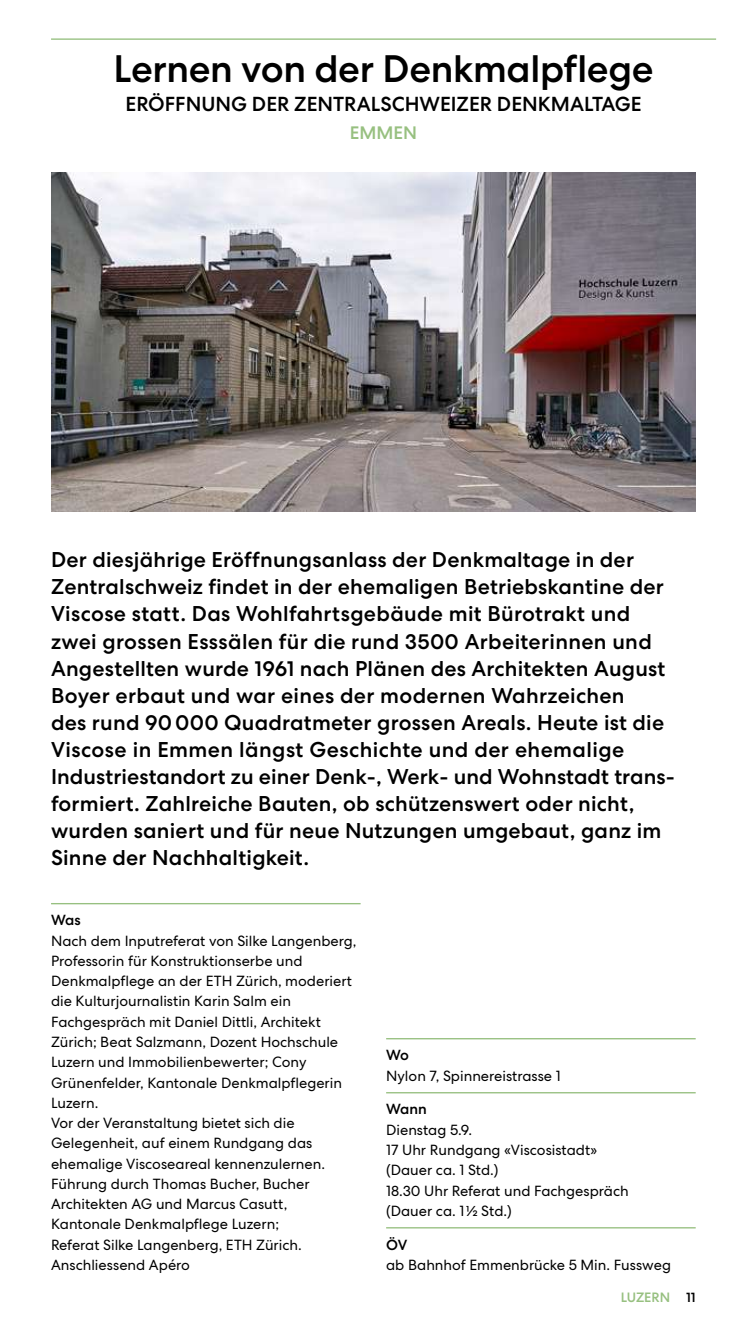
<style>
.page{position:relative;width:734px;height:1340px;background:#fff}
.page>*{position:absolute;margin:0;border:0;box-sizing:border-box;transform-origin:0 0}
.t1{font:500 38.25px "Centra No 2";letter-spacing:-.01em;color:#000}
.t2{font:500 21.38px/27px "Centra No 2";letter-spacing:.01em;color:#000}
.t3{font:500 20.25px "Centra No 2";color:#000}
.t4{font:500 18px "Centra No 2";color:#97c080}
.t5{font:14.62px/20.2px "Centra No 2";color:#000}
.t6{font:500 14.62px "Centra No 2";letter-spacing:-.03em;color:#000}
.t7{font:500 13.5px "Centra No 2";color:#97c080}
.s1{color:#000}
</style>
<div class="page">
<hr style="left:386px;top:1038px;width:309px;height:1px;background:#97c080">
<hr style="left:386px;top:1092px;width:309px;height:1px;background:#97c080">
<hr style="left:386px;top:1227px;width:309px;height:1px;background:#97c080">
<hr style="left:51px;top:38px;width:665px;height:2px;background:#97c080">
<img style="left:51px;top:172px;width:644px;height:339px">
<hr style="left:51px;top:903px;width:309px;height:1px;background:#97c080">
<h1 class="t1" style="left:114px;top:46px;width:541px">Lernen von der Denkmalpflege</h1>
<h3 class="t3" style="left:125px;top:92px;width:517px">ERÖFFNUNG DER ZENTRALSCHWEIZER DENKMALTAGE</h3>
<p class="t4" style="left:350px;top:123px;width:69px">EMMEN</p>
<p class="t2" style="left:51px;top:546px;width:625px">Der diesjährige Eröffnungsanlass der Denkmaltage in der Zentralschweiz findet in der ehemaligen Betriebskantine der Viscose statt. Das Wohlfahrtsgebäude mit Bürotrakt und zwei grossen Esssälen für die rund 3500 Arbeiterinnen und Angestellten wurde 1961 nach Plänen des Architekten August Boyer erbaut und war eines der modernen Wahrzeichen<br>des rund 90000 Quadratmeter grossen Areals. Heute ist die Viscose in Emmen längst Geschichte und der ehemalige Industriestandort zu einer Denk-, Werk- und Wohnstadt trans&shy;formiert. Zahlreiche Bauten, ob schützenswert oder nicht, wurden saniert und für neue Nutzungen umgebaut, ganz im Sinne der Nachhaltigkeit.</p>
<p class="t6" style="left:51px;top:911px;width:31px">Was</p>
<p class="t5" style="left:51px;top:930px;width:307px">Nach dem Inputreferat von Silke Langenberg, Professorin für Konstruktionserbe und Denkmalpflege an der ETH Zürich, moderiert die Kulturjournalistin Karin Salm ein Fachgespräch mit Daniel Dittli, Architekt Zürich; Beat Salzmann, Dozent Hochschule Luzern und Immobilienbewerter; Cony Grünenfelder, Kantonale Denkmalpflegerin Luzern.<br>Vor der Veranstaltung bietet sich die Gelegenheit, auf einem Rundgang das ehemalige Viscoseareal kennenzulernen.<br>Führung durch Thomas Bucher, Bucher Architekten AG und Marcus Casutt, Kantonale Denkmalpflege Luzern;<br>Referat Silke Langenberg, ETH Zürich.<br>Anschliessend Apéro</p>
<p class="t6" style="left:386px;top:1046px;width:24px">Wo</p>
<p class="t5" style="left:386px;top:1065px;width:176px">Nylon 7, Spinnereistrasse 1</p>
<p class="t6" style="left:386px;top:1100px;width:42px">Wann</p>
<p class="t5" style="left:386px;top:1119px;width:244px">Dienstag 5.9.<br>17 Uhr Rundgang «Viscosistadt» (Dauer ca. 1 Std.)<br>18.30 Uhr Referat und Fachgespräch (Dauer ca. 1½ Std.)</p>
<p class="t6" style="left:386px;top:1235px;width:23px">ÖV</p>
<p class="t5" style="left:386px;top:1254px;width:286px">ab Bahnhof Emmenbrücke 5 Min. Fussweg</p>
<p class="t7" style="left:620px;top:1289px;width:76px">LUZERN <span class="s1">11</span></p>
</div>
